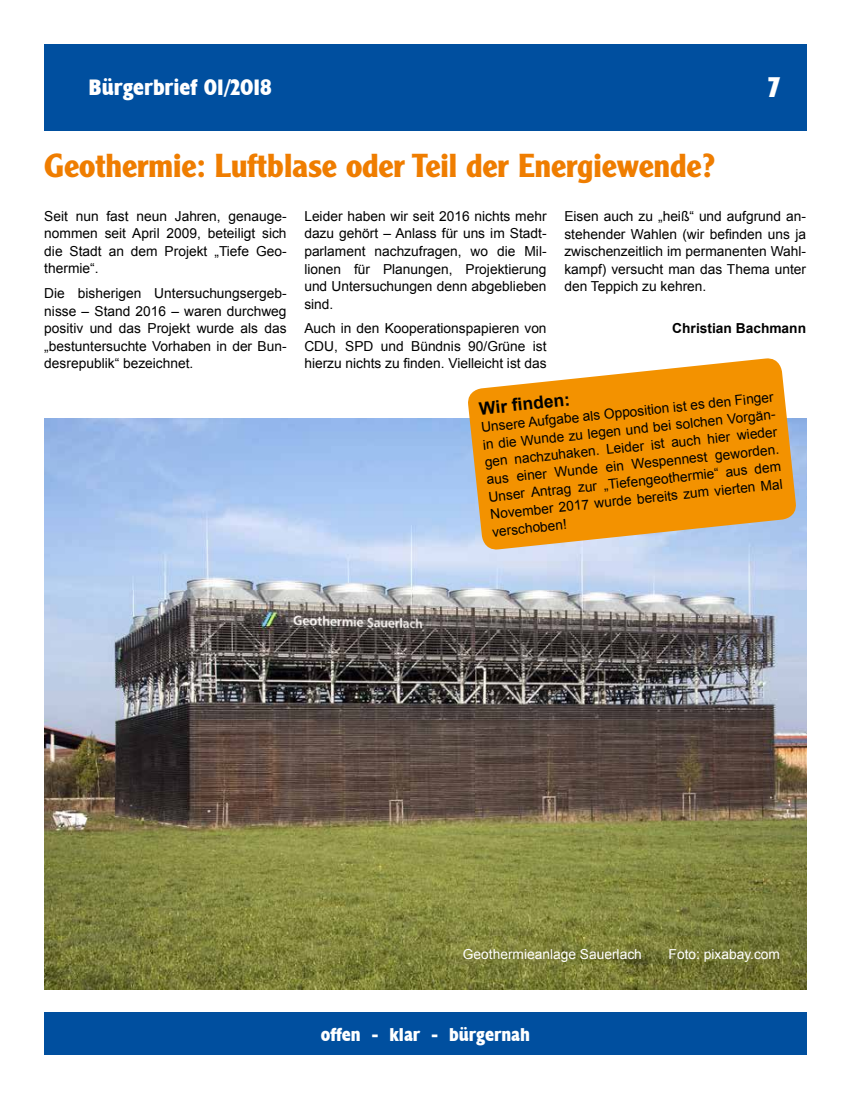
<style>
.page{position:relative;width:851px;height:1099px;background:#fff}
.page>*{position:absolute;margin:0;border:0;box-sizing:border-box;transform-origin:0 0}
.t1{font:700 32.5px "Clearface Gothic LT Std";color:#ef7d00}
.t2{font:700 condensed 28.75px "Humanist 521 BT Xtra";color:#fff}
.t3{font:700 condensed 22.5px "Humanist 521 BT Xtra";color:#fff}
.t4{font:700 condensed 18.75px "Humanist 521 BT Xtra";color:#fff}
.t5{font:700 17.5px "Arial";color:#000}
.t6{font:13.75px/17.5px "Arial";color:#000;text-align:justify}
.t7{font:13.75px "Arial";color:#fff}
.t8{font:700 13.75px "Arial";color:#000}
</style>
<div class="page">
<div style="left:44px;top:44px;width:762px;height:87px;background:#004f9f"></div>
<img style="left:44px;top:418px;width:762px;height:571px">
<svg style="left:466px;top:358px;width:331px;height:193px;background:#eda231"></svg>
<div style="left:44px;top:1012px;width:762px;height:42px;background:#004f9f"></div>
<h3 class="t3" style="left:89px;top:73px;width:184px">Bürgerbrief 01/2018</h3>
<h2 class="t2" style="left:767px;top:69px;width:14px">7</h2>
<h1 class="t1" style="left:44px;top:147px;width:671px">Geothermie: Luftblase oder Teil der Energiewende?</h1>
<p class="t6" style="left:44px;top:207px;width:244px">Seit nun fast neun Jahren, genauge&shy;nommen seit April 2009, beteiligt sich die Stadt an dem Projekt „Tiefe Geo&shy;thermie“.</p>
<p class="t6" style="left:44px;top:285px;width:244px">Die bisherigen Untersuchungsergeb&shy;nisse – Stand 2016 – waren durchweg positiv und das Projekt wurde als das „bestuntersuchte Vorhaben in der Bun&shy;desrepublik“ bezeichnet.</p>
<p class="t6" style="left:304px;top:207px;width:244px">Leider haben wir seit 2016 nichts mehr dazu gehört – Anlass für uns im Stadt&shy;parlament nachzufragen, wo die Mil&shy;lionen für Planungen, Projektierung und Untersuchungen denn abgeblieben sind.</p>
<p class="t6" style="left:304px;top:320px;width:244px">Auch in den Kooperationspapieren von CDU, SPD und Bündnis 90/Grüne ist hierzu nichts zu finden. Vielleicht ist das</p>
<p class="t6" style="left:564px;top:207px;width:243px">Eisen auch zu „heiß“ und aufgrund an&shy;stehender Wahlen (wir befinden uns ja zwischenzeitlich im permanenten Wahl&shy;kampf) versucht man das Thema unter den Teppich zu kehren.</p>
<p class="t8" style="left:672px;top:319px;width:135px">Christian Bachmann</p>
<p class="t6" style="left:480px;top:419px;width:298px;text-align:left;rotate:-6deg">Unsere Aufgabe als Opposition ist es den Finger in die Wunde zu legen und bei solchen Vorgän&shy;gen nachzuhaken. Leider ist auch hier wieder aus einer Wunde ein Wespennest geworden.<br>Unser Antrag zur „Tiefengeothermie“ aus dem November 2017 wurde bereits zum vierten Mal verschoben!</p>
<p class="t5" style="left:478px;top:397px;width:93px;rotate:-6deg">Wir fi nden:</p>
<p class="t7" style="left:463px;top:944px;width:180px">Geothermieanlage Sauerlach</p>
<p class="t7" style="left:668px;top:944px;width:113px">Foto: pixabay.com</p>
<h3 class="t4" style="left:321px;top:1022px;width:210px">offen - klar - bürgernah</h3>
</div>
